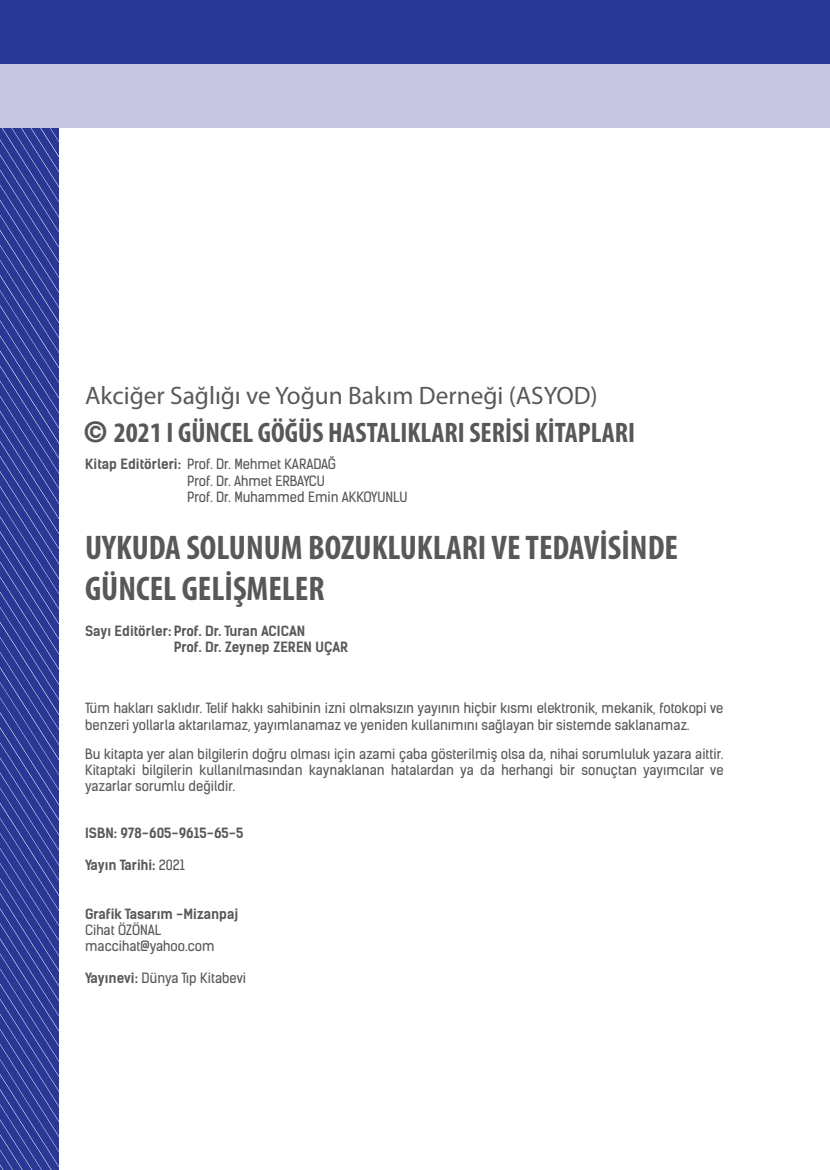
<style>
.page{position:relative;width:830px;height:1170px;background:#fff}
.page>*{position:absolute;margin:0;border:0;box-sizing:border-box;transform-origin:0 0}
.t1{font:700 condensed 34.35px/41.1px "Myriad Pro";color:#57585a}
.t2{font:700 condensed 28.35px "Myriad Pro";color:#57585a}
.t3{font:25.35px "Myriad Pro";color:#57585a}
.t4{font:13.5px/16.2px "Kelson Sans";color:#57585a}
.t5{font:700 13.5px/16.2px "Kelson Sans";color:#57585a}
.s1{font-family:"Helvetica";font-weight:500;font-stretch:normal}
.s2{font-weight:700}
.s3{font-weight:400}
</style>
<div class="page">
<svg style="left:0;top:128px;width:59px;height:1041px;background:#37449b"></svg>
<div style="left:0;top:0;width:829px;height:64px;background:#293795"></div>
<div style="left:0;top:64px;width:829px;height:64px;background:#c6c5e2"></div>
<h3 class="t3" style="left:85px;top:380px;width:514px">Akciğer Sağlığı ve Yoğun Bakım Derneği (ASYOD)</h3>
<h2 class="t2" style="left:85px;top:415px;width:551px"><span class="s1">©</span> 2021 I GÜNCEL GÖĞÜS HASTALIKLARI SERİSİ KİTAPLARI</h2>
<p class="t4" style="left:187px;top:456px;width:222px;text-indent:-102px"><span class="s2">Kitap Editörleri:</span> Prof. Dr. Mehmet KARADAĞ<br>Prof. Dr. Ahmet ERBAYCU<br>Prof. Dr. Muhammed Emin AKKOYUNLU</p>
<h1 class="t1" style="left:85px;top:526px;width:594px">UYKUDA SOLUNUM BOZUKLUKLARI VE TEDAVİSİNDE<br>GÜNCEL GELİŞMELER</h1>
<p class="t5" style="left:174px;top:622px;width:176px;text-indent:-89px">Sayı Editörler: Prof. Dr. Turan ACICAN<br>Prof. Dr. Zeynep ZEREN UÇAR</p>
<p class="t4" style="left:85px;top:700px;width:639px">Tüm hakları saklıdır. Telif hakkı sahibinin izni olmaksızın yayının hiçbir kısmı elektronik, mekanik, fotokopi ve benzeri yollarla aktarılamaz, yayımlanamaz ve yeniden kullanımını sağlayan bir sistemde saklanamaz.</p>
<p class="t4" style="left:85px;top:745px;width:639px;text-align:justify">Bu kitapta yer alan bilgilerin doğru olması için azami çaba gösterilmiş olsa da, nihai sorumluluk yazara aittir.<br>Kitaptaki bilgilerin kullanılmasından kaynaklanan hatalardan ya da herhangi bir sonuçtan yayımcılar ve yazarlar sorumlu değildir.</p>
<p class="t5" style="left:85px;top:824px;width:160px">ISBN: 978-605-9615-65-5</p>
<p class="t5" style="left:85px;top:856px;width:101px">Yayın Tarihi: <span class="s3">2021</span></p>
<p class="t5" style="left:85px;top:905px;width:155px">Grafik Tasarım -Mizanpaj</p>
<p class="t4" style="left:85px;top:921px;width:131px">Cihat ÖZÖNAL maccihat@yahoo.com</p>
<p class="t4" style="left:85px;top:970px;width:162px"><span class="s2">Yayınevi:</span> Dünya Tıp Kitabevi</p>
</div>
